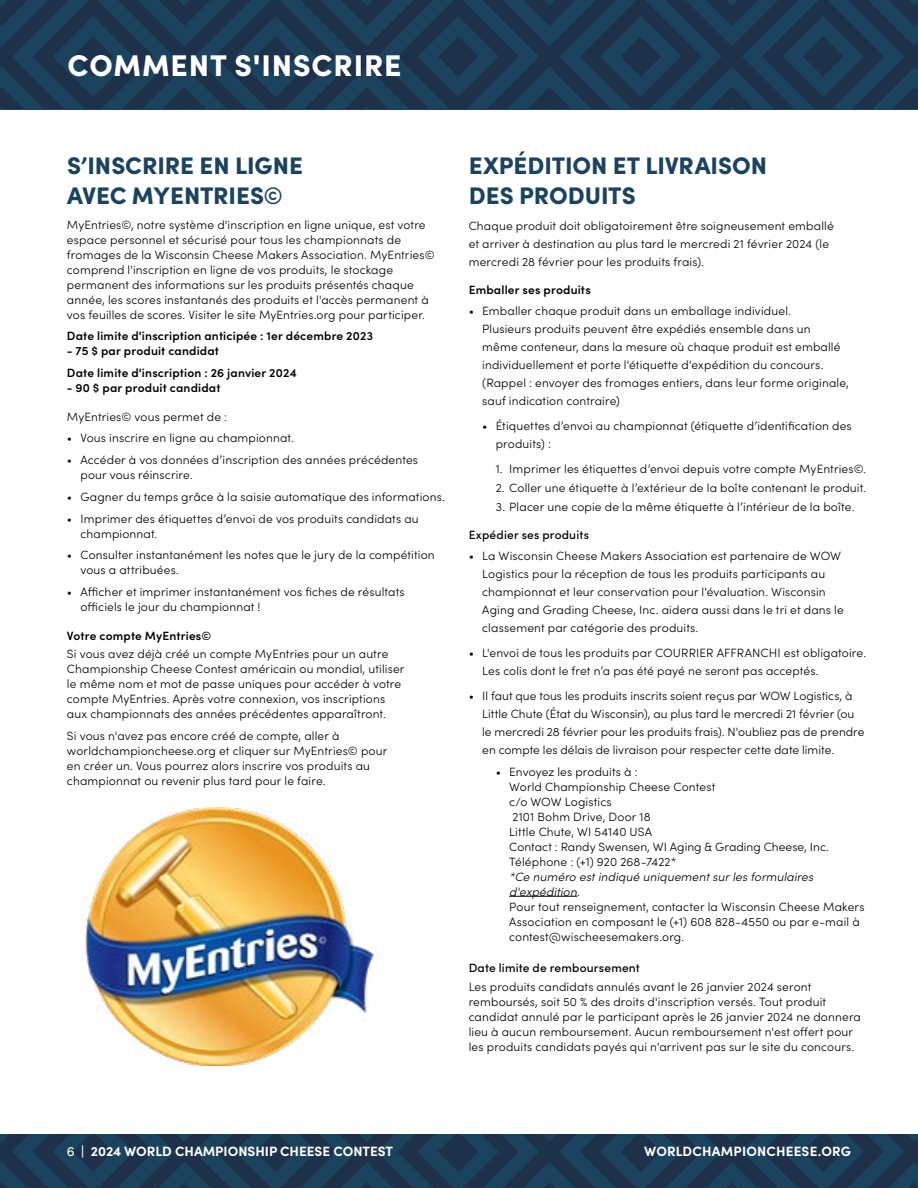
<style>
.page{position:relative;width:918px;height:1188px;background:#fff}
.page>*{position:absolute;margin:0;border:0;box-sizing:border-box;transform-origin:0 0}
.t1{font:900 30px "Sofia Pro";letter-spacing:.03em;color:#fff}
.t2{font:900 24px/30px "Sofia Pro";color:#1b435f}
.t3{font:700 13.5px "Sofia Pro";color:#fff}
.t4{font:300 12px/15px "Sofia Pro";letter-spacing:.015em;color:#000}
.t5{font:600 12px/21.8px "Sofia Pro";letter-spacing:.015em;color:#000}
.t6{font:italic 300 12px/15px "Sofia Pro";letter-spacing:.015em;color:#000}
.t7{font:500 12px "Sofia Pro";letter-spacing:.015em;color:#000}
.s1{font-weight:400}
</style>
<div class="page">
<svg style="left:0;top:0;width:918px;height:109px;background:#1c3a53"></svg>
<hr style="left:509px;top:896px;width:68px;height:1px;background:#000">
<img style="left:85px;top:808px;width:293px;height:258px">
<svg style="left:0;top:1134px;width:918px;height:54px;background:#1c3952"></svg>
<svg style="left:895px;top:1182px;width:23px;height:6px"></svg>
<svg style="left:713px;top:1182px;width:38px;height:6px"></svg>
<svg style="left:762px;top:1134px;width:122px;height:54px;background:#1c3a54"></svg>
<svg style="left:530px;top:1182px;width:39px;height:6px"></svg>
<svg style="left:580px;top:1134px;width:122px;height:54px;background:#1c3a54"></svg>
<svg style="left:348px;top:1182px;width:38px;height:6px"></svg>
<svg style="left:397px;top:1134px;width:122px;height:54px;background:#1c3a54"></svg>
<svg style="left:165px;top:1182px;width:39px;height:6px"></svg>
<svg style="left:215px;top:1134px;width:121px;height:54px;background:#1c3a54"></svg>
<svg style="left:0;top:1182px;width:21px;height:6px"></svg>
<svg style="left:32px;top:1134px;width:122px;height:54px;background:#1c3a54"></svg>
<h1 class="t1" style="left:68px;top:42px;width:335px">COMMENT S'INSCRIRE</h1>
<h2 class="t2" style="left:67px;top:148px;width:237px">S’INSCRIRE EN LIGNE<br>AVEC MYENTRIES©</h2>
<p class="t4" style="left:67px;top:216px;width:369px">MyEntries©, notre système d'inscription en ligne unique, est votre espace personnel et sécurisé pour tous les championnats de fromages de la Wisconsin Cheese Makers Association. MyEntries© comprend l'inscription en ligne de vos produits, le stockage permanent des informations sur les produits présentés chaque année, les scores instantanés des produits et l'accès permanent à vos feuilles de scores. Visiter le site MyEntries.org pour participer.</p>
<p class="t5" style="left:67px;top:324px;width:308px">Date limite d'inscription anticipée : 1er décembre 2023</p>
<p class="t5" style="left:67px;top:339px;width:231px">- 75 $ par produit candidat<br>Date limite d'inscription : 26 janvier 2024</p>
<p class="t5" style="left:67px;top:376px;width:155px">- 90 $ par produit candidat</p>
<p class="t4" style="left:67px;top:408px;width:162px">MyEntries© vous permet de :</p>
<p class="t4" style="left:67px;top:430px;width:228px">• Vous inscrire en ligne au championnat.</p>
<p class="t4" style="left:80px;top:452px;width:339px;text-indent:-14px">• Accéder à vos données d’inscription des années précédentes pour vous réinscrire.</p>
<p class="t4" style="left:67px;top:488px;width:379px">• Gagner du temps grâce à la saisie automatique des informations.</p>
<p class="t4" style="left:80px;top:510px;width:340px;text-indent:-14px">• Imprimer des étiquettes d’envoi de vos produits candidats au championnat.</p>
<p class="t4" style="left:80px;top:547px;width:356px;text-indent:-14px">• Consulter instantanément les notes que le jury de la compétition vous a attribuées.</p>
<p class="t4" style="left:80px;top:584px;width:326px;text-indent:-14px">• Afficher et imprimer instantanément vos fiches de résultats officiels le jour du championnat !</p>
<p class="t5" style="left:67px;top:624px;width:146px">Votre compte MyEntries©</p>
<p class="t4" style="left:67px;top:645px;width:339px">Si vous avez déjà créé un compte MyEntries pour un autre Championship Cheese Contest américain ou mondial, utiliser le même nom et mot de passe uniques pour accéder à votre compte MyEntries. Après votre connexion, vos inscriptions aux championnats des années précédentes apparaîtront.</p>
<p class="t4" style="left:67px;top:727px;width:322px">Si vous n'avez pas encore créé de compte, aller à worldchampioncheese.org et cliquer sur MyEntries© pour en créer un. Vous pourrez alors inscrire vos produits au championnat ou revenir plus tard pour le faire.</p>
<h2 class="t2" style="left:469px;top:148px;width:300px">EXPÉDITION ET LIVRAISON<br>DES PRODUITS</h2>
<p class="t4" style="left:469px;top:216px;width:367px;line-height:18px">Chaque produit doit obligatoirement être soigneusement emballé et arriver à destination au plus tard le mercredi 21 février 2024 (le mercredi 28 février pour les produits frais).</p>
<p class="t5" style="left:469px;top:278px;width:124px">Emballer ses produits</p>
<p class="t4" style="left:482px;top:302px;width:368px;line-height:18px;text-indent:-14px">• Emballer chaque produit dans un emballage individuel.<br>Plusieurs produits peuvent être expédiés ensemble dans un même conteneur, dans la mesure où chaque produit est emballé individuellement et porte l'étiquette d'expédition du concours. (Rappel : envoyer des fromages entiers, dans leur forme originale, sauf indication contraire)</p>
<p class="t4" style="left:496px;top:416px;width:358px;line-height:18px;text-indent:-14px">• Étiquettes d’envoi au championnat (étiquette d’identification des produits) :</p>
<p class="t4" style="left:496px;top:461px;width:372px">1. Imprimer les étiquettes d’envoi depuis votre compte MyEntries©.</p>
<p class="t4" style="left:496px;top:480px;width:372px">2. Coller une étiquette à l’extérieur de la boîte contenant le produit.</p>
<p class="t4" style="left:496px;top:499px;width:360px">3. Placer une copie de la même étiquette à l’intérieur de la boîte.</p>
<p class="t7" style="left:469px;top:526px;width:122px">Expédier ses produits</p>
<p class="t4" style="left:482px;top:546px;width:363px;line-height:18px;text-indent:-14px">• La Wisconsin Cheese Makers Association est partenaire de WOW Logistics pour la réception de tous les produits participants au championnat et leur conservation pour l'évaluation. Wisconsin Aging and Grading Cheese, Inc. aidera aussi dans le tri et dans le classement par catégorie des produits.</p>
<p class="t4" style="left:482px;top:643px;width:385px;line-height:18px;text-indent:-14px">• L'envoi de tous les produits par COURRIER AFFRANCHI est obligatoire.<br>Les colis dont le fret n’a pas été payé ne seront pas acceptés.</p>
<p class="t4" style="left:482px;top:686px;width:384px;line-height:18px;text-indent:-14px">• Il faut que tous les produits inscrits soient reçus par WOW Logistics, à Little Chute (État du Wisconsin), au plus tard le mercredi 21 février (ou le mercredi 28 février pour les produits frais). N'oubliez pas de prendre en compte les délais de livraison pour respecter cette date limite.</p>
<p class="t4" style="left:509px;top:763px;width:321px;text-indent:-14px">• Envoyez les produits à :<br>World Championship Cheese Contest<br>c/o WOW Logistics<br>2101 Bohm Drive, Door 18<br>Little Chute, WI 54140 USA<br>Contact : Randy Swensen, WI Aging &amp; Grading Cheese, Inc.<br>Téléphone : (+1) 920 268-7422*</p>
<p class="t6" style="left:509px;top:868px;width:306px">*Ce numéro est indiqué uniquement sur les formulaires d'expédition.</p>
<p class="t4" style="left:509px;top:898px;width:357px">Pour tout renseignement, contacter la Wisconsin Cheese Makers<br>Association en composant le (+1) 608 828-4550 ou par e-mail à contest@wischeesemakers.org.</p>
<p class="t7" style="left:469px;top:959px;width:173px">Date limite de remboursement</p>
<p class="t4" style="left:469px;top:978px;width:394px">Les produits candidats annulés avant le 26 janvier 2024 seront remboursés, soit 50 % des droits d'inscription versés. Tout produit candidat annulé par le participant après le 26 janvier 2024 ne donnera lieu à aucun remboursement. Aucun remboursement n'est offert pour les produits candidats payés qui n'arrivent pas sur le site du concours.</p>
<p class="t3" style="left:67px;top:1141px;width:328px"><span class="s1">6</span> | 2024 WORLD CHAMPIONSHIP CHEESE CONTEST</p>
<p class="t3" style="left:644px;top:1141px;width:208px">WORLDCHAMPIONCHEESE.ORG</p>
</div>
